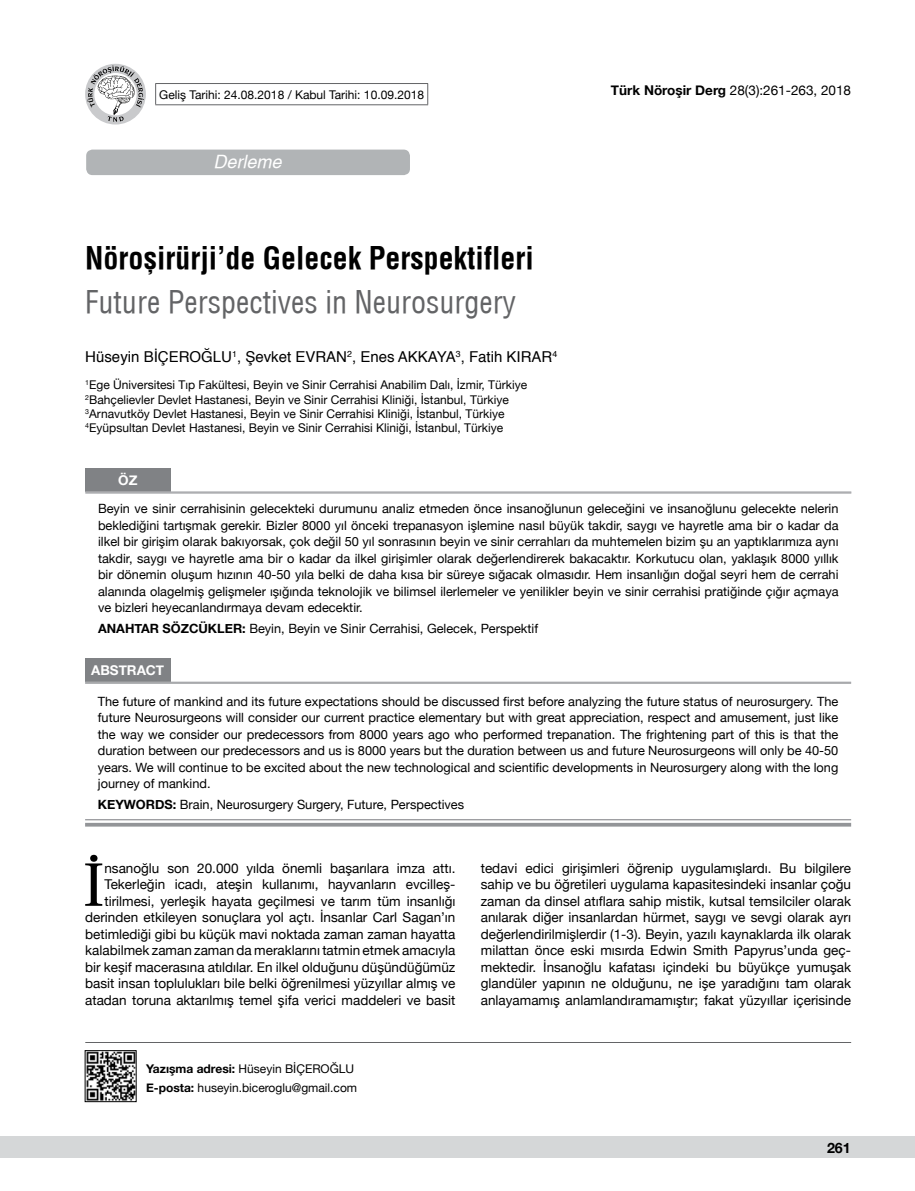
<style>
.page{position:relative;width:915px;height:1191px;background:#fff}
.page>*{position:absolute;margin:0;border:0;box-sizing:border-box;transform-origin:0 0}
.t1{font:61.2px "Utopia";color:#000}
.t2{font:700 30px "Helvetica Condens";color:#000}
.t3{font:30px "Helvetica Condensed";color:#636466}
.t4{font:italic 500 18px "Helvetica";color:#fff}
.t5{font:15px "Helvetica";color:#000}
.t6{font:700 14.25px "Helvetica Neue";color:#000}
.t7{font:13.5px/16.5px "Helvetica Neue";color:#000;text-align:right}
.t8{font:700 13.5px "Helvetica Neue";color:#fff}
.t9{font:12.75px/16.5px "Helvetica Neue";color:#000;text-align:justify}
.t10{font:12px/14.4px "Helvetica Neue";color:#000}
.s1{font-weight:700}
</style>
<div class="page">
<div style="left:0;top:1136px;width:914px;height:22px;background:#d5d7d8"></div>
<div style="left:86px;top:150px;width:324px;height:25px;background:#b1b4b6;border-radius:6px"></div>
<hr style="left:85px;top:1042px;width:765px;height:1px;background:#636466">
<hr style="left:155px;top:83px;width:273px;height:1px;background:#636466">
<svg style="left:155px;top:84px;width:1px;height:20px"></svg>
<svg style="left:427px;top:84px;width:1px;height:20px"></svg>
<hr style="left:155px;top:104px;width:273px;height:1px;background:#636466">
<div style="left:85px;top:64px;width:61px;height:60px;background:#c9cacc;border-radius:50%"></div>
<svg style="left:87px;top:65px;width:57px;height:57px"></svg>
<img style="left:87px;top:1052px;width:47px;height:47px">
<div style="left:85px;top:1050px;width:51px;height:51px;border:1px solid #000"></div>
<div style="left:85px;top:468px;width:85px;height:23px;background:#808285"></div>
<hr style="left:85px;top:491px;width:766px;height:1px;background:#939598">
<hr style="left:85px;top:493px;width:766px;height:1px;background:#939598">
<div style="left:85px;top:658px;width:85px;height:24px;background:#808285"></div>
<svg style="left:85px;top:820px;width:765px;height:3px"></svg>
<hr style="left:85px;top:682px;width:765px;height:1px;background:#939598">
<hr style="left:85px;top:683px;width:765px;height:1px;background:#939598">
<hr style="left:85px;top:819px;width:765px;height:1px;background:#939598">
<hr style="left:85px;top:823px;width:765px;height:3px;background:#939598">
<p class="t10" style="left:159px;top:88px;width:266px">Geliş Tarihi: 24.08.2018 / Kabul Tarihi: 10.09.2018</p>
<p class="t7" style="left:610px;top:83px;width:241px"><span class="s1">Türk Nöroşir Derg</span> 28(3):261-263, 2018</p>
<h3 class="t4" style="left:213px;top:151px;width:70px">Derleme</h3>
<h2 class="t2" style="left:85px;top:240px;width:450px">Nöroşirürji’de Gelecek Perspektifleri</h2>
<h2 class="t3" style="left:85px;top:283px;width:432px">Future Perspectives in Neurosurgery</h2>
<p class="t5" style="left:85px;top:345px;width:473px">Hüseyin BIÇEROĞLU<sup>1</sup>, Şevket EVRAN<sup>2</sup>, Enes AKKAYA<sup>3</sup>, Fatih KIRAR<sup>4</sup></p>
<p class="t10" style="left:85px;top:378px;width:443px"><sup>1</sup>Ege Üniversitesi Tıp Fakültesi, Beyin ve Sinir Cerrahisi Anabilim Dalı, İzmir, Türkiye <sup>2</sup>Bahçelievler Devlet Hastanesi, Beyin ve Sinir Cerrahisi Kliniği, İstanbul, Türkiye <sup>3</sup>Arnavutköy Devlet Hastanesi, Beyin ve Sinir Cerrahisi Kliniği, İstanbul, Türkiye <sup>4</sup>Eyüpsultan Devlet Hastanesi, Beyin ve Sinir Cerrahisi Kliniği, İstanbul, Türkiye</p>
<p class="t8" style="left:118px;top:469px;width:21px">ÖZ</p>
<p class="t9" style="left:98px;top:501px;width:741px">Beyin ve sinir cerrahisinin gelecekteki durumunu analiz etmeden önce insanoğlunun geleceğini ve insanoğlunu gelecekte nelerin beklediğini tartışmak gerekir. Bizler 8000 yıl önceki trepanasyon işlemine nasıl büyük takdir, saygı ve hayretle ama bir o kadar da ilkel bir girişim olarak bakıyorsak, çok değil 50 yıl sonrasının beyin ve sinir cerrahları da muhtemelen bizim şu an yaptıklarımıza aynı takdir, saygı ve hayretle ama bir o kadar da ilkel girişimler olarak değerlendirerek bakacaktır. Korkutucu olan, yaklaşık 8000 yıllık bir dönemin oluşum hızının 40-50 yıla belki de daha kısa bir süreye sığacak olmasıdır. Hem insanlığın doğal seyri hem de cerrahi alanında olagelmiş gelişmeler ışığında teknolojik ve bilimsel ilerlemeler ve yenilikler beyin ve sinir cerrahisi pratiğinde çığır açmaya ve bizleri heyecanlandırmaya devam edecektir.</p>
<p class="t9" style="left:98px;top:621px;width:441px"><span class="s1">ANAHTAR SÖZCÜKLER:</span> Beyin, Beyin ve Sinir Cerrahisi, Gelecek, Perspektif</p>
<p class="t8" style="left:91px;top:660px;width:75px">ABSTRACT</p>
<p class="t9" style="left:98px;top:693px;width:741px">The future of mankind and its future expectations should be discussed first before analyzing the future status of neurosurgery. The future Neurosurgeons will consider our current practice elementary but with great appreciation, respect and amusement, just like the way we consider our predecessors from 8000 years ago who performed trepanation. The frightening part of this is that the duration between our predecessors and us is 8000 years but the duration between us and future Neurosurgeons will only be 40-50 years. We will continue to be excited about the new technological and scientific developments in Neurosurgery along with the long journey of mankind.</p>
<p class="t9" style="left:98px;top:797px;width:368px"><span class="s1">KEYWORDS:</span> Brain, Neurosurgery Surgery, Future, Perspectives</p>
<h1 class="t1" style="left:83px;top:849px;width:23px">İ</h1>
<p class="t7" style="left:85px;top:860px;width:371px">nsanoğlu son 20.000 yılda önemli başarılara imza attı.<br>Tekerleğin icadı, ateşin kullanımı, hayvanların evcilleş&shy;tirilmesi, yerleşik hayata geçilmesi ve tarım tüm insanlığı derinden etkileyen sonuçlara yol açtı. İnsanlar Carl Sagan’ın betimlediği gibi bu küçük mavi noktada zaman zaman hayatta kalabilmek zaman zaman da meraklarını tatmin etmek amacıyla bir keşif macerasına atıldılar. En ilkel olduğunu düşündüğümüz basit insan toplulukları bile belki öğrenilmesi yüzyıllar almış ve atadan toruna aktarılmış temel şifa verici maddeleri ve basit</p>
<p class="t7" style="left:480px;top:860px;width:371px;text-align:justify">tedavi edici girişimleri öğrenip uygulamışlardı. Bu bilgilere sahip ve bu öğretileri uygulama kapasitesindeki insanlar çoğu zaman da dinsel atıflara sahip mistik, kutsal temsilciler olarak anılarak diğer insanlardan hürmet, saygı ve sevgi olarak ayrı değerlendirilmişlerdir (1-3). Beyin, yazılı kaynaklarda ilk olarak milattan önce eski mısırda Edwin Smith Papyrus’unda geç&shy;mektedir. İnsanoğlu kafatası içindeki bu büyükçe yumuşak glandüler yapının ne olduğunu, ne işe yaradığını tam olarak anlayamamış anlamlandıramamıştır; fakat yüzyıllar içerisinde</p>
<p class="t10" style="left:146px;top:1060px;width:212px;line-height:18.6px"><span class="s1">Yazışma adresi:</span> Hüseyin BIÇEROĞLU<br><span class="s1">E-posta:</span> huseyin.biceroglu@gmail.com</p>
<p class="t6" style="left:826px;top:1137px;width:25px">261</p>
</div>
